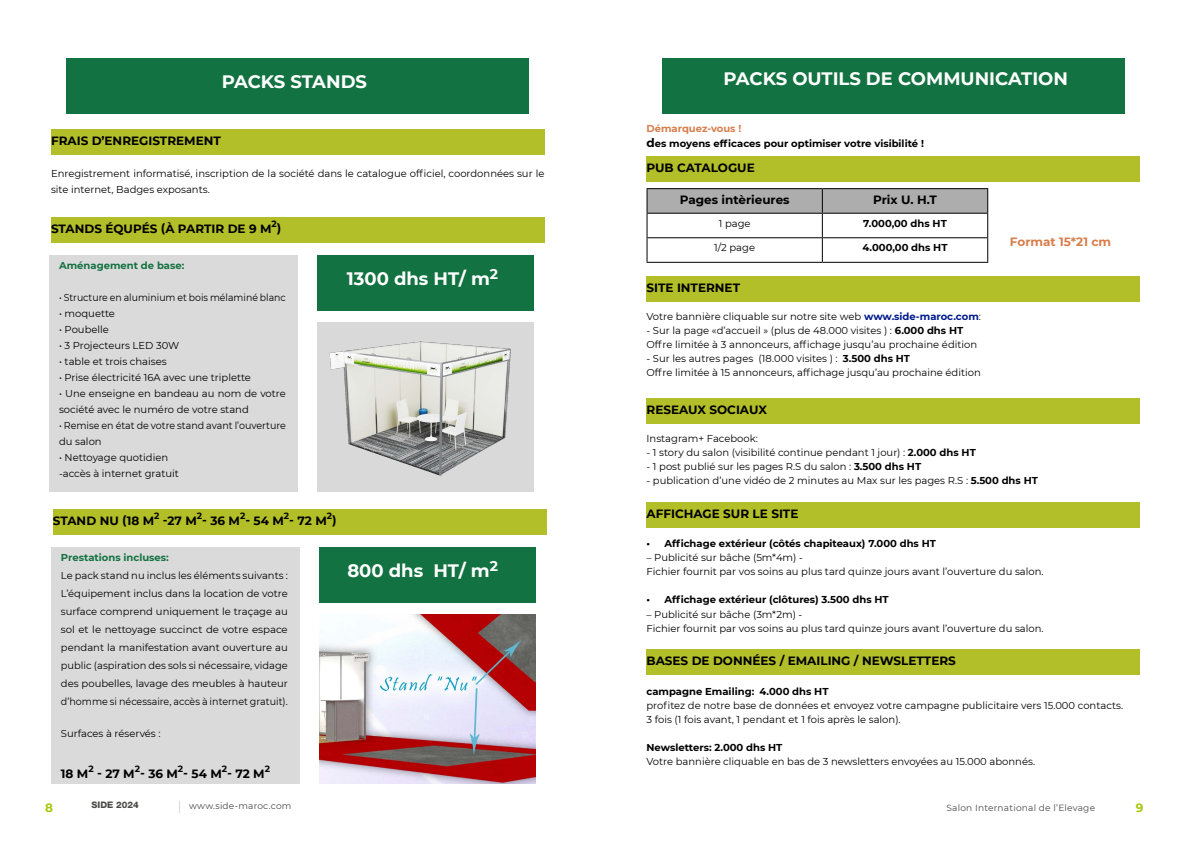
<style>
.page{position:relative;width:1191px;height:842px;background:#fff}
.page>*{position:absolute;margin:0;border:0;box-sizing:border-box;transform-origin:0 0}
.t1{font:700 18px "Montserrat";color:#fff}
.t2{font:700 12px "Montserrat";color:#000}
.t3{font:700 12px "Montserrat";color:#d87d4b}
.t4{font:700 12px "Montserrat";color:#aac811}
.t5{font:10px/18px "Montserrat";color:#000}
.t6{font:700 10px/14.4px "Montserrat";color:#000}
.t7{font:10px/16px "Montserrat";color:#000;scale:.95 1}
.t8{font:10px "Montserrat";color:#000;scale:.93 1}
.t9{font:700 10px "Montserrat";color:#137241}
.t10{font:9px "Montserrat";letter-spacing:.025em;color:#4a4a49}
.t11{font:700 9px "Montserrat";color:#000}
.t12{font:800 9px "Helvetica Neue LT Pro";color:#4a4a49}
.s1{color:#d87d4b}
.s2{font-size:12px}
.s3{font-weight:700;color:#001a8d}
.s4{font-weight:700}
</style>
<div class="page">
<svg style="left:179px;top:801px;width:1px;height:12px"></svg>
<div style="left:67px;top:58px;width:462px;height:55px;background:#137241"></div>
<div style="left:662px;top:58px;width:462px;height:55px;background:#137241"></div>
<div style="left:51px;top:129px;width:493px;height:26px;background:#b3bf28"></div>
<div style="left:51px;top:217px;width:493px;height:25px;background:#b3bf28"></div>
<div style="left:49px;top:255px;width:249px;height:237px;background:#dadada"></div>
<div style="left:317px;top:255px;width:217px;height:55px;background:#137241"></div>
<img style="left:317px;top:323px;width:217px;height:169px">
<div style="left:53px;top:509px;width:493px;height:25px;background:#b3bf28"></div>
<div style="left:51px;top:547px;width:249px;height:237px;background:#dadada"></div>
<div style="left:319px;top:547px;width:217px;height:55px;background:#137241"></div>
<img style="left:319px;top:615px;width:217px;height:169px">
<div style="left:646px;top:156px;width:494px;height:26px;background:#b3bf28"></div>
<hr style="left:646px;top:188px;width:176px;height:1px;background:#000">
<hr style="left:822px;top:188px;width:166px;height:1px;background:#000">
<svg style="left:646px;top:189px;width:342px;height:73px"></svg>
<hr style="left:646px;top:262px;width:176px;height:1px;background:#000">
<hr style="left:822px;top:262px;width:166px;height:1px;background:#000">
<div style="left:646px;top:276px;width:494px;height:26px;background:#b3bf28"></div>
<div style="left:646px;top:398px;width:494px;height:26px;background:#b3bf28"></div>
<div style="left:646px;top:502px;width:494px;height:25px;background:#b3bf28"></div>
<div style="left:646px;top:649px;width:494px;height:25px;background:#b3bf28"></div>
<h1 class="t1" style="left:222px;top:69px;width:147px">PACKS STANDS</h1>
<h1 class="t1" style="left:723px;top:65px;width:346px">PACKS OUTILS DE COMMUNICATION</h1>
<p class="t2" style="left:51px;top:132px;width:171px">FRAIS D’ENREGISTREMENT</p>
<p class="t5" style="left:51px;top:165px;width:495px;line-height:16px">Enregistrement informatisé, inscription de la société dans le catalogue officiel, coordonnées sur le site internet, Badges exposants.</p>
<p class="t2" style="left:51px;top:220px;width:232px">STANDS ÉQUPÉS (À PARTIR DE 9 M )</p>
<p class="t11" style="left:271px;top:217px;width:7px">2</p>
<p class="t9" style="left:59px;top:258px;width:127px">Aménagement de base:</p>
<p class="t8" style="left:59px;top:290px;width:245px">• Structure en aluminium et bois mélaminé blanc</p>
<p class="t5" style="left:59px;top:304px;width:57px">• moquette</p>
<p class="t5" style="left:59px;top:320px;width:51px">• Poubelle</p>
<p class="t5" style="left:59px;top:336px;width:122px">• 3 Projecteurs LED 30W</p>
<p class="t5" style="left:59px;top:352px;width:109px">• table et trois chaises</p>
<p class="t5" style="left:59px;top:368px;width:193px">• Prise électricité 16A avec une triplette</p>
<p class="t5" style="left:59px;top:385px;width:228px;line-height:16px">• Une enseigne en bandeau au nom de votre société avec le numéro de votre stand</p>
<p class="t7" style="left:59px;top:417px;width:240px">• Remise en état de votre stand avant l’ouverture du salon</p>
<p class="t5" style="left:59px;top:449px;width:121px;line-height:16px">• Nettoyage quotidien -accès à internet gratuit</p>
<h1 class="t1" style="left:347px;top:266px;width:153px">1300 dhs HT/ m<sup>2</sup></h1>
<p class="t2" style="left:53px;top:512px;width:103px">STAND NU (18 M</p>
<p class="t11" style="left:154px;top:509px;width:7px">2</p>
<p class="t2" style="left:163px;top:512px;width:175px">-27 M - 36 M - 54 M - 72 M )</p>
<p class="t11" style="left:197px;top:509px;width:7px">2</p>
<p class="t11" style="left:240px;top:509px;width:7px">2</p>
<p class="t11" style="left:284px;top:509px;width:7px">2</p>
<p class="t11" style="left:327px;top:509px;width:7px">2</p>
<p class="t9" style="left:61px;top:550px;width:109px">Prestations incluses:</p>
<p class="t5" style="left:61px;top:566px;width:228px;text-align:justify">Le pack stand nu inclus les éléments suivants :<br>L’équipement inclus dans la location de votre surface comprend uniquement le traçage au sol et le nettoyage succinct de votre espace pendant la manifestation avant ouverture au public (aspiration des sols si nécessaire, vidage des poubelles, lavage des meubles à hauteur d’homme si nécessaire, accès à internet gratuit).</p>
<p class="t5" style="left:61px;top:724px;width:101px">Surfaces à réservés :</p>
<p class="t2" style="left:61px;top:765px;width:29px">18 M</p>
<p class="t11" style="left:88px;top:762px;width:7px">2</p>
<p class="t11" style="left:135px;top:762px;width:7px">2</p>
<p class="t11" style="left:178px;top:762px;width:7px">2</p>
<p class="t11" style="left:222px;top:762px;width:7px">2</p>
<p class="t11" style="left:265px;top:762px;width:7px">2</p>
<p class="t2" style="left:97px;top:765px;width:169px">- 27 M - 36 M - 54 M - 72 M</p>
<h1 class="t1" style="left:347px;top:557px;width:152px">800 dhs HT/ m<sup>2</sup></h1>
<p class="t6" style="left:646px;top:121px;width:279px"><span class="s1">Démarquez-vous !<br></span><span class="s2">d</span>es moyens efficaces pour optimiser votre visibilité !</p>
<p class="t2" style="left:646px;top:159px;width:110px">PUB CATALOGUE</p>
<p class="t2" style="left:679px;top:191px;width:111px">Pages intèrieures</p>
<p class="t2" style="left:873px;top:191px;width:65px">Prix U. H.T</p>
<p class="t5" style="left:719px;top:214px;width:33px">1 page</p>
<p class="t6" style="left:863px;top:216px;width:85px">7.000,00 dhs HT</p>
<p class="t5" style="left:714px;top:239px;width:42px">1/2 page</p>
<p class="t6" style="left:862px;top:240px;width:86px">4.000,00 dhs HT</p>
<p class="t2" style="left:646px;top:279px;width:95px">SITE INTERNET</p>
<p class="t3" style="left:1010px;top:233px;width:103px">Format 15*21 cm</p>
<p class="t5" style="left:646px;top:307px;width:336px">Votre bannière cliquable sur notre site web <span class="s3">www.side-maroc.com</span>:</p>
<p class="t5" style="left:646px;top:323px;width:332px;line-height:14px">- Sur la page «d’accueil » (plus de 48.000 visites ) : <span class="s4">6.000 dhs HT<br></span>Offre limitée à 3 annonceurs, affichage jusqu’au prochaine édition</p>
<p class="t5" style="left:646px;top:351px;width:336px;line-height:14px">- Sur les autres pages (18.000 visites ) : <span class="s4">3.500 dhs HT<br></span>Offre limitée à 15 annonceurs, affichage jusqu’au prochaine édition</p>
<p class="t2" style="left:646px;top:401px;width:122px">RESEAUX SOCIAUX</p>
<p class="t5" style="left:646px;top:429px;width:113px">Instagram+ Facebook:</p>
<p class="t5" style="left:646px;top:443px;width:331px">- 1 story du salon (visibilité continue pendant 1 jour) : <span class="s4">2.000 dhs HT</span></p>
<p class="t5" style="left:646px;top:457px;width:276px">- 1 post publié sur les pages R.S du salon : <span class="s4">3.500 dhs HT</span></p>
<p class="t5" style="left:646px;top:471px;width:393px">- publication d’une vidéo de 2 minutes au Max sur les pages R.S : <span class="s4">5.500 dhs HT</span></p>
<p class="t2" style="left:646px;top:505px;width:153px">AFFICHAGE SUR LE SITE</p>
<p class="t6" style="left:646px;top:536px;width:291px">• Affichage extérieur (côtés chapiteaux) 7.000 dhs HT</p>
<p class="t5" style="left:646px;top:551px;width:399px;line-height:14px">– Publicité sur bâche (5m*4m) -<br>Fichier fournit par vos soins au plus tard quinze jours avant l’ouverture du salon.</p>
<p class="t6" style="left:646px;top:592px;width:244px">• Affichage extérieur (clôtures) 3.500 dhs HT</p>
<p class="t5" style="left:646px;top:607px;width:399px;line-height:14px">– Publicité sur bâche (3m*2m) -<br>Fichier fournit par vos soins au plus tard quinze jours avant l’ouverture du salon.</p>
<p class="t2" style="left:646px;top:652px;width:311px">BASES DE DONNÉES / EMAILING / NEWSLETTERS</p>
<p class="t6" style="left:646px;top:683px;width:183px">campagne Emailing: 4.000 dhs HT</p>
<p class="t5" style="left:646px;top:698px;width:478px;line-height:14px">profitez de notre base de données et envoyez votre campagne publicitaire vers 15.000 contacts.<br>3 fois (1 fois avant, 1 pendant et 1 fois après le salon).</p>
<p class="t6" style="left:646px;top:739px;width:137px">Newsletters: 2.000 dhs HT</p>
<p class="t5" style="left:646px;top:752px;width:390px">Votre bannière cliquable en bas de 3 newsletters envoyées au 15.000 abonnés.</p>
<p class="t12" style="left:92px;top:800px;width:49px">SIDE 2024</p>
<p class="t4" style="left:1136px;top:799px;width:9px">9</p>
<p class="t4" style="left:45px;top:799px;width:9px">8</p>
<p class="t10" style="left:189px;top:800px;width:104px">www.side-maroc.com</p>
<p class="t10" style="left:946px;top:802px;width:150px">Salon International de l’Elevage</p>
</div>
